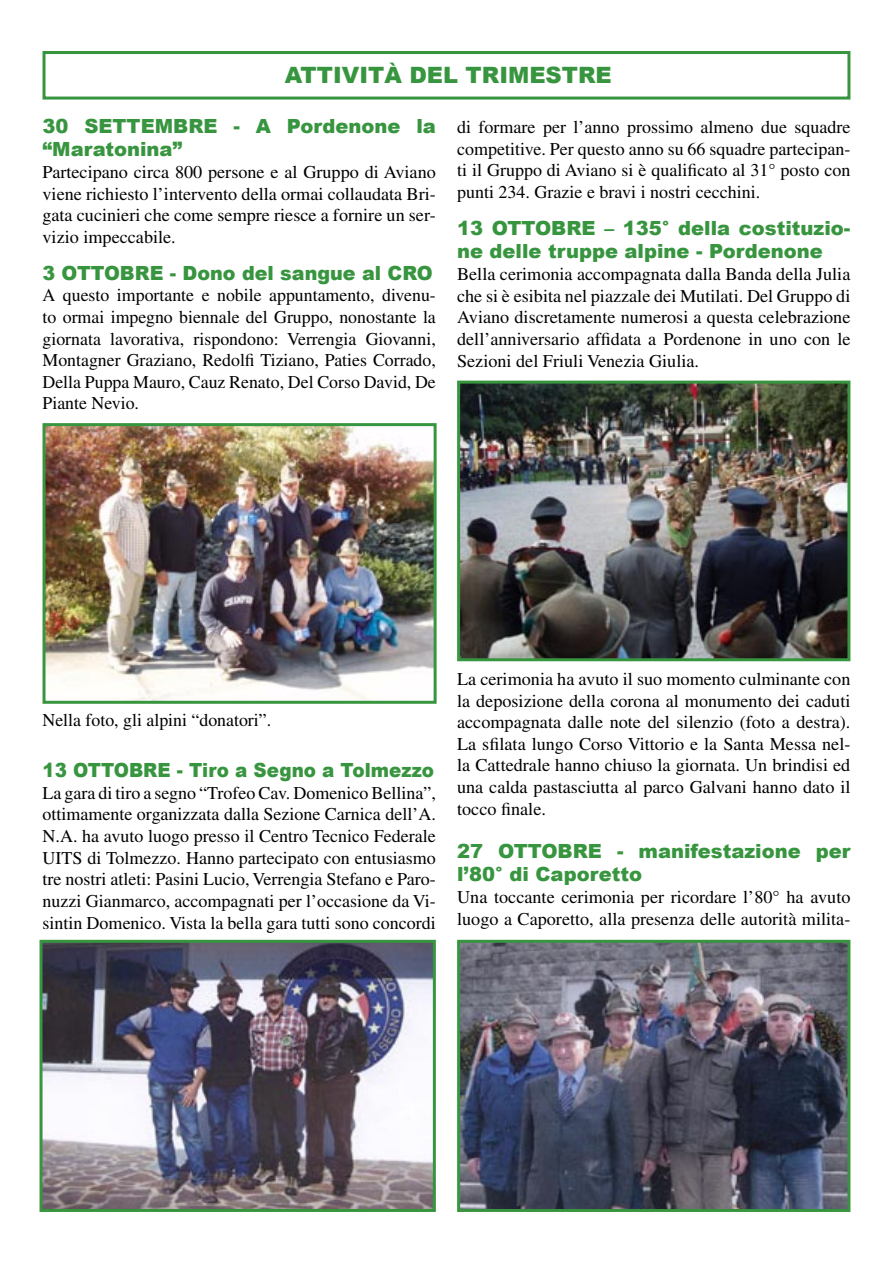
<style>
.page{position:relative;width:893px;height:1263px;background:#fff}
.page>*{position:absolute;margin:0;border:0;box-sizing:border-box;transform-origin:0 0}
.t1{font:900 22.5px "Arial";color:#38953f}
.t2{font:900 19.5px/23.4px "Arial";color:#38953f}
.t3{font:900 19.5px "Arial";color:#38953f;scale:.94 1}
.t4{font:18px/21.6px "Times";color:#000;text-align:justify}
</style>
<div class="page">
<div style="left:43px;top:51px;width:807px;height:49px;border:3px solid #38953f"></div>
<img style="left:47px;top:427px;width:386px;height:273px">
<div style="left:43px;top:423px;width:394px;height:281px;border:3px solid #38953f"></div>
<img style="left:44px;top:944px;width:388px;height:264px">
<div style="left:40px;top:940px;width:396px;height:272px;border:3px solid #38953f"></div>
<img style="left:461px;top:385px;width:385px;height:272px">
<div style="left:457px;top:381px;width:393px;height:280px;border:3px solid #38953f"></div>
<img style="left:461px;top:944px;width:385px;height:264px">
<div style="left:457px;top:940px;width:393px;height:272px;border:3px solid #38953f"></div>
<p class="t1" style="left:285px;top:59px;width:329px">ATTIVITÀ DEL TRIMESTRE</p>
<p class="t2" style="left:43px;top:114px;width:395px">30 SETTEMBRE - A Pordenone la “Maratonina”</p>
<p class="t4" style="left:43px;top:161px;width:395px">Partecipano circa 800 persone e al Gruppo di Aviano viene richiesto l’intervento della ormai collaudata Bri&shy;gata cucinieri che come sempre riesce a fornire un ser&shy;vizio impeccabile.</p>
<p class="t2" style="left:43px;top:260px;width:392px">3 OTTOBRE - Dono del sangue al CRO</p>
<p class="t4" style="left:43px;top:284px;width:395px">A questo importante e nobile appuntamento, divenu&shy;to ormai impegno biennale del Gruppo, nonostante la giornata lavorativa, rispondono: Verrengia Giovanni, Montagner Graziano, Redolfi Tiziano, Paties Corrado, Della Puppa Mauro, Cauz Renato, Del Corso David, De Piante Nevio.</p>
<p class="t4" style="left:457px;top:116px;width:395px">di formare per l’anno prossimo almeno due squadre competitive. Per questo anno su 66 squadre partecipan&shy;ti il Gruppo di Aviano si è qualificato al 31° posto con punti 234. Grazie e bravi i nostri cecchini.</p>
<p class="t2" style="left:457px;top:216px;width:395px">13 OTTOBRE – 135° della costituzio&shy;ne delle truppe alpine - Pordenone</p>
<p class="t4" style="left:457px;top:263px;width:395px">Bella cerimonia accompagnata dalla Banda della Julia che si è esibita nel piazzale dei Mutilati. Del Gruppo di Aviano discretamente numerosi a questa celebrazione dell’anniversario affidata a Pordenone in uno con le Sezioni del Friuli Venezia Giulia.</p>
<p class="t4" style="left:43px;top:709px;width:230px">Nella foto, gli alpini “donatori”.</p>
<p class="t3" style="left:43px;top:756px;width:418px">13 OTTOBRE - Tiro a Segno a Tolmezzo</p>
<p class="t4" style="left:43px;top:782px;width:395px">La gara di tiro a segno “Trofeo Cav. Domenico Bellina”, ottimamente organizzata dalla Sezione Carnica dell’A.<br>N.A. ha avuto luogo presso il Centro Tecnico Federale UITS di Tolmezzo. Hanno partecipato con entusiasmo tre nostri atleti: Pasini Lucio, Verrengia Stefano e Paro&shy;nuzzi Gianmarco, accompagnati per l’occasione da Vi&shy;sintin Domenico. Vista la bella gara tutti sono concordi</p>
<p class="t4" style="left:457px;top:668px;width:395px">La cerimonia ha avuto il suo momento culminante con la deposizione della corona al monumento dei caduti accompagnata dalle note del silenzio (foto a destra).<br>La sfilata lungo Corso Vittorio e la Santa Messa nel&shy;la Cattedrale hanno chiuso la giornata. Un brindisi ed una calda pastasciutta al parco Galvani hanno dato il tocco finale.</p>
<p class="t2" style="left:457px;top:839px;width:395px">27 OTTOBRE - manifestazione per l’80° di Caporetto</p>
<p class="t4" style="left:457px;top:886px;width:395px">Una toccante cerimonia per ricordare l’80° ha avuto luogo a Caporetto, alla presenza delle autorità milita-</p>
</div>
